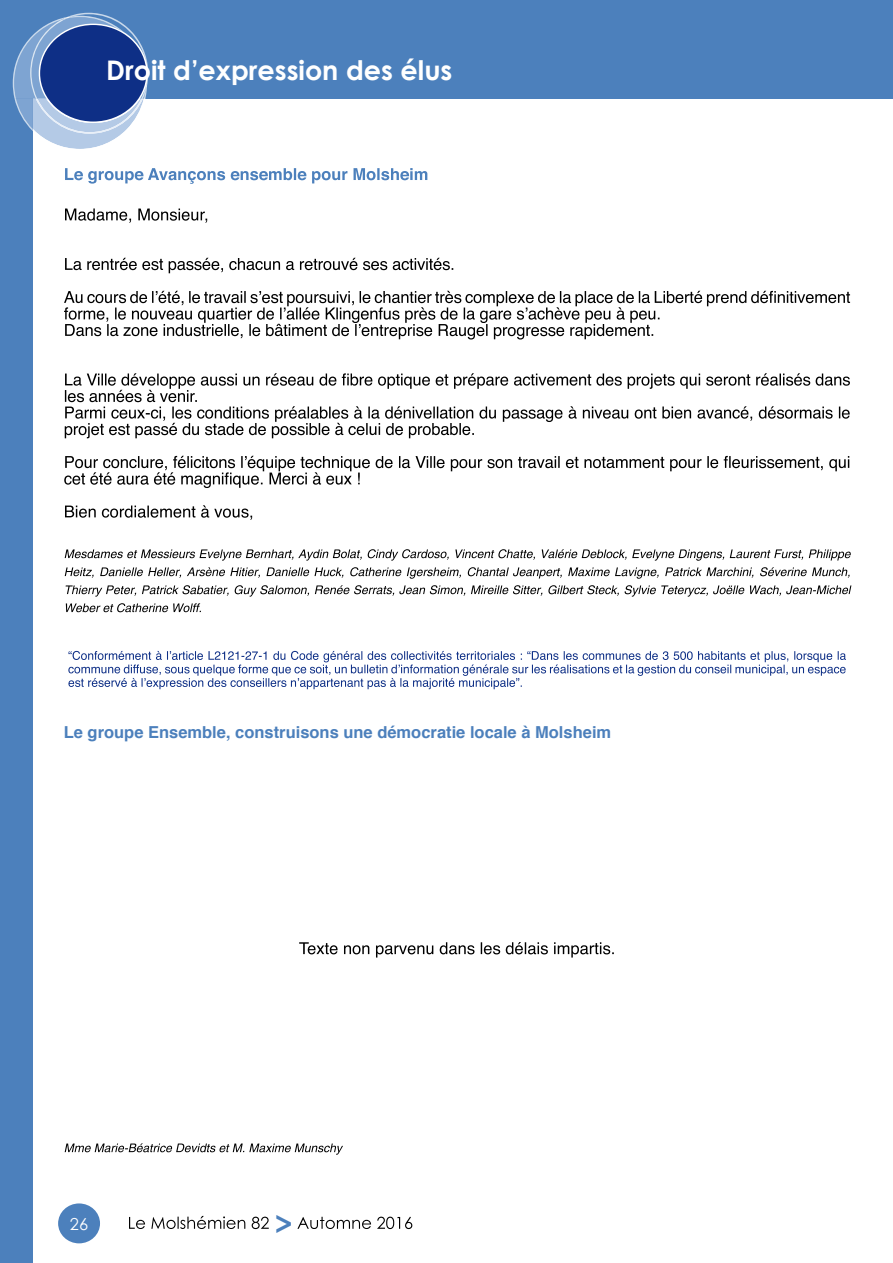
<style>
.page{position:relative;width:893px;height:1263px;background:#fff}
.page>*{position:absolute;margin:0;border:0;box-sizing:border-box;transform-origin:0 0}
.t1{font:700 30px "Century Gothic";color:#4c80bc}
.t2{font:700 27px "Century Gothic";color:#fff}
.t3{font:700 16.5px "Helvetica";color:#4c80bc}
.t4{font:16.5px "Century Gothic";color:#fff}
</style>
<div class="page">
<div style="left:0;top:0;width:33px;height:1263px;background:#4c80bc"></div>
<div style="left:0;top:0;width:893px;height:98px;background:#4c80bc"></div>
<div style="left:58px;top:1203px;width:42px;height:40px;background:#4c80bc;border-radius:50%"></div>
<svg style="left:13px;top:13px;width:135px;height:136px"></svg>
<svg style="left:129px;top:1216px;width:283px;height:13px"></svg>
<svg style="left:65px;top:168px;width:362px;height:16px"></svg>
<svg style="left:68px;top:651px;width:778px;height:38px"></svg>
<svg style="left:65px;top:1143px;width:278px;height:12px"></svg>
<svg style="left:66px;top:603px;width:135px;height:9px"></svg>
<svg style="left:66px;top:585px;width:785px;height:12px"></svg>
<svg style="left:65px;top:567px;width:785px;height:12px"></svg>
<svg style="left:65px;top:549px;width:786px;height:12px"></svg>
<svg style="left:65px;top:505px;width:187px;height:15px"></svg>
<svg style="left:64px;top:456px;width:785px;height:32px"></svg>
<svg style="left:65px;top:373px;width:785px;height:65px"></svg>
<svg style="left:64px;top:291px;width:786px;height:48px"></svg>
<svg style="left:65px;top:258px;width:388px;height:15px"></svg>
<svg style="left:65px;top:208px;width:142px;height:15px"></svg>
<svg style="left:299px;top:942px;width:315px;height:15px"></svg>
<h2 class="t2" style="left:106px;top:49px;width:348px">Droit d’expression des élus</h2>
<p class="t3" style="left:64px;top:721px;width:549px">Le groupe Ensemble, construisons une démocratie locale à Molsheim</p>
<p class="t4" style="left:70px;top:1212px;width:20px">26</p>
<h1 class="t1" style="left:275px;top:1201px;width:19px">&gt;</h1>
</div>
